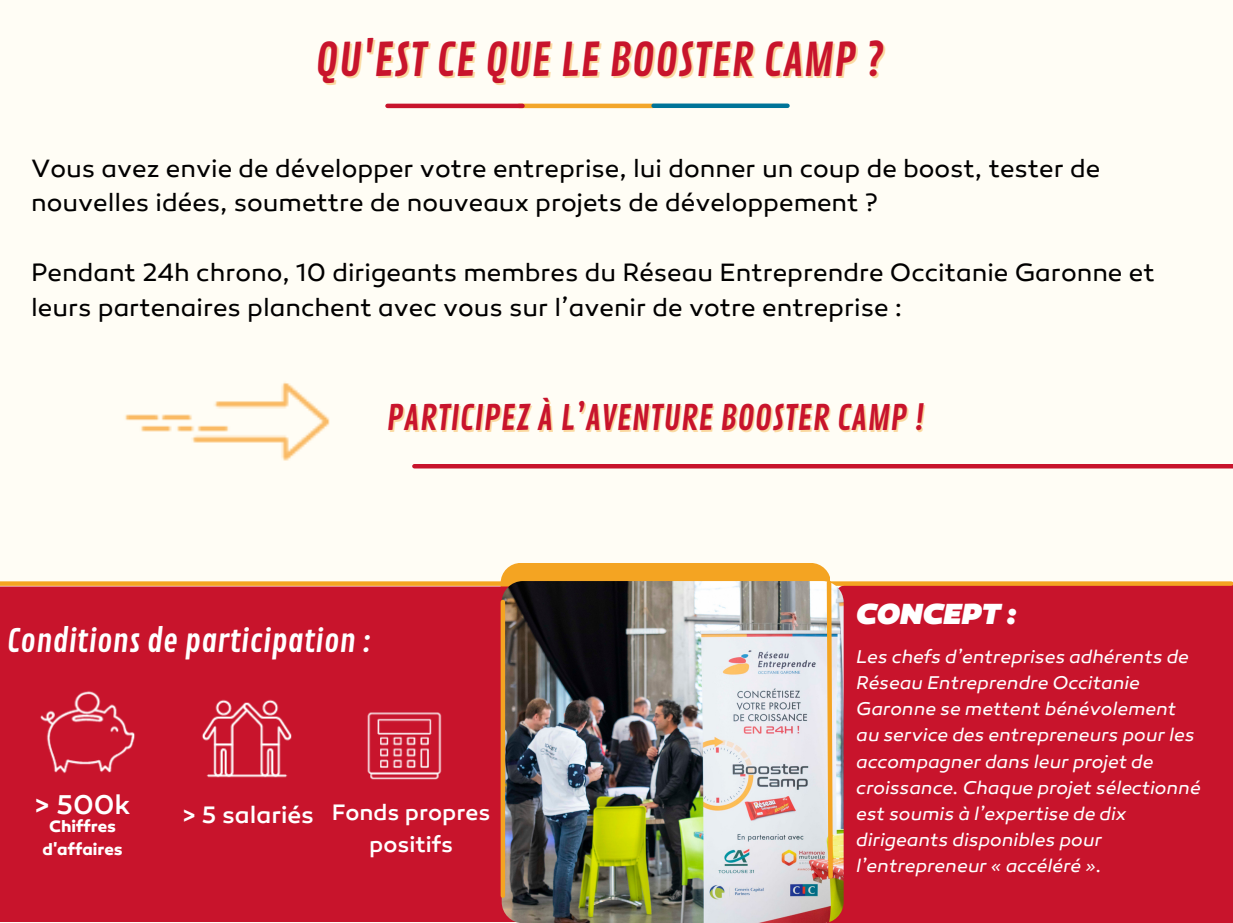
<style>
.page{position:relative;width:1233px;height:923px;background:#fff}
.page>*{position:absolute;margin:0;border:0;box-sizing:border-box;transform-origin:0 0}
.t1{font:45.15px "Contrail One";color:#c8142c}
.t2{font:34.2px "Contrail One";color:#c8142c}
.t3{font:31.5px "Contrail One";color:#fff}
.t4{font:italic 900 29.7px "Canaro";color:#fff}
.t5{font:500 27.75px "Canaro";color:#fff}
.t6{font:25.5px/34.8px "Canaro";color:#000}
.t7{font:500 24.3px "Canaro";color:#fff}
.t8{font:500 22.8px/31.5px "Canaro";color:#fff;text-align:center}
.t9{font:italic 18.75px/26.1px "Canaro";color:#fff}
.t10{font:700 16.8px/22.5px "Canaro";color:#fff;text-align:center}
</style>
<div class="page">
<div style="left:0;top:0;width:1233px;height:922px;background:#fffdf5"></div>
<hr style="left:519px;top:104px;width:134px;height:4px;background:#f3a62a">
<div style="left:654px;top:103px;width:134px;height:5px;background:#007499"></div>
<hr style="left:388px;top:104px;width:135px;height:4px;background:#c8142c">
<div style="left:501px;top:563px;width:329px;height:308px;background:#f4a422;border-radius:20px"></div>
<div style="left:0;top:586px;width:519px;height:336px;background:#c8142c"></div>
<div style="left:827px;top:583px;width:406px;height:339px;background:#c8142c"></div>
<hr style="left:414px;top:464px;width:819px;height:4px;background:#c8142c">
<div style="left:0;top:581px;width:1231px;height:5px;background:#f4a422"></div>
<img style="left:502px;top:581px;width:342px;height:341px;border-radius:21px">
<img style="left:183px;top:669px;width:133px;height:133px">
<img style="left:25px;top:669px;width:120px;height:120px">
<svg style="left:825px;top:578px;width:10px;height:303px"></svg>
<hr style="left:501px;top:602px;width:4px;height:293px;background:#f4a422">
<img style="left:344px;top:689px;width:120px;height:120px">
<img style="left:125px;top:382px;width:205px;height:79px">
<h1 class="t1" style="left:315px;top:33px;width:570px">QU'EST CE QUE LE BOOSTER CAMP ?</h1>
<p class="t6" style="left:31px;top:153px;width:1071px">Vous avez envie de développer votre entreprise, lui donner un coup de boost, tester de nouvelles idées, soumettre de nouveaux projets de développement ?</p>
<p class="t6" style="left:31px;top:258px;width:1125px">Pendant 24h chrono, 10 dirigeants membres du Réseau Entreprendre Occitanie Garonne et leurs partenaires planchent avec vous sur l’avenir de votre entreprise :</p>
<h2 class="t2" style="left:387px;top:398px;width:539px">PARTICIPEZ À L’AVENTURE BOOSTER CAMP !</h2>
<p class="t3" style="left:7px;top:622px;width:366px">Conditions de participation :</p>
<p class="t5" style="left:35px;top:790px;width:98px">&gt; 500k</p>
<p class="t10" style="left:42px;top:817px;width:82px">Chiffres d'affaires</p>
<p class="t7" style="left:182px;top:802px;width:133px">&gt; 5 salariés</p>
<p class="t8" style="left:332px;top:799px;width:160px">Fonds propres positifs</p>
<p class="t4" style="left:856px;top:598px;width:162px">CONCEPT :</p>
<p class="t9" style="left:856px;top:645px;width:346px">Les chefs d’entreprises adhérents de Réseau Entreprendre Occitanie Garonne se mettent bénévolement au service des entrepreneurs pour les accompagner dans leur projet de croissance. Chaque projet sélectionné est soumis à l’expertise de dix dirigeants disponibles pour l’entrepreneur « accéléré ».</p>
</div>
